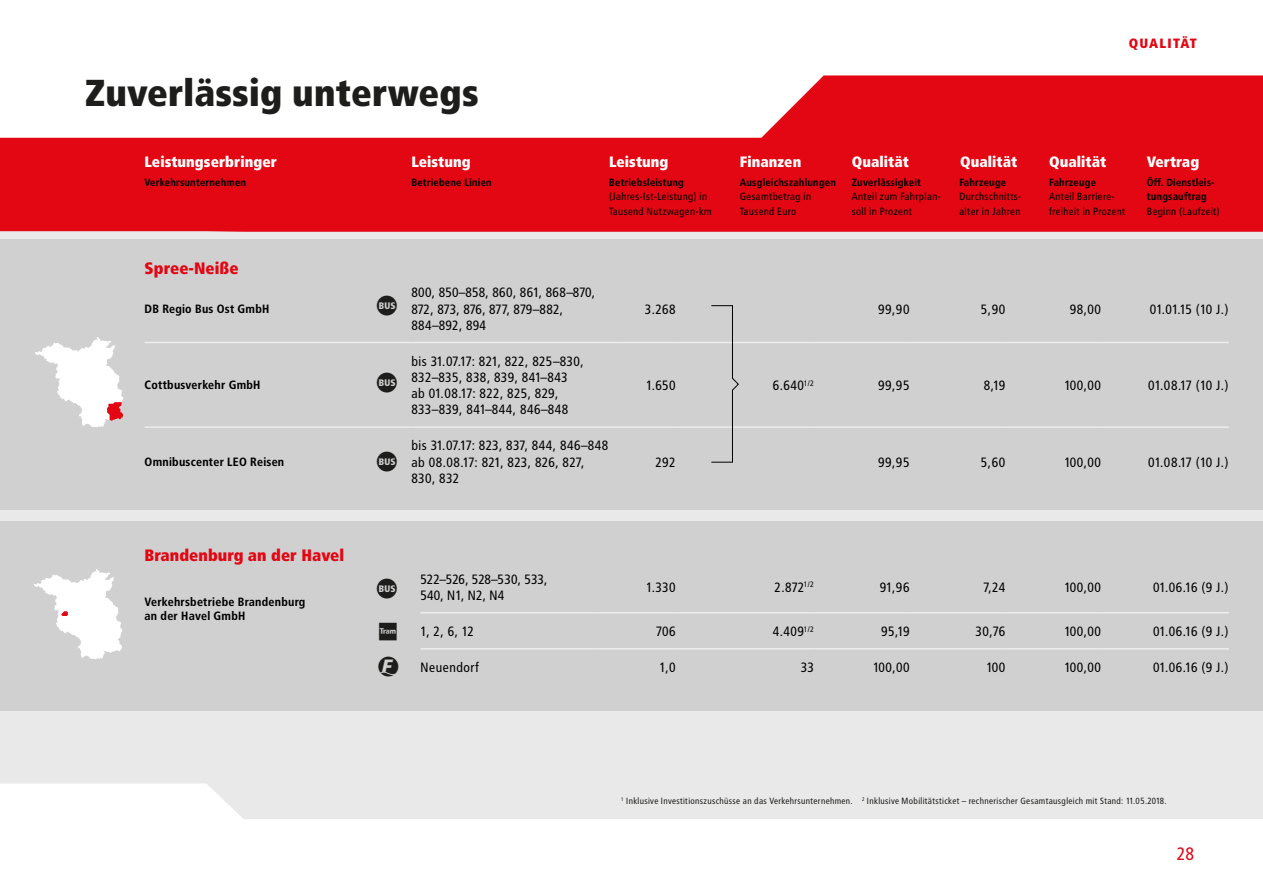
<style>
.page{position:relative;width:1263px;height:893px;background:#fff}
.page>*{position:absolute;margin:0;border:0;box-sizing:border-box;transform-origin:0 0}
.t1{font:900 37.5px "Transit Pro";color:#1d1d1b}
.t2{font:18px "Transit Pro";color:#1d1d1b}
.t3{font:18px "Transit Pro";color:#e30613}
.t4{font:900 16.5px "Transit Pro";color:#e30613}
.t5{font:900 15px "Transit Pro";color:#fff}
.t6{font:13.5px/16.2px "Transit Pro";letter-spacing:-.015em;color:#000}
.t7{font:900 13.5px "Transit Pro";letter-spacing:.09em;color:#e30613}
.t8{font:700 12px/14.4px "Transit Pro";color:#000}
.t9{font:10.5px/14.2px "Transit Pro";color:#000}
.t10{font:700 10.5px/14.2px "Transit Pro";color:#000}
.t11{font:9px "Transit Pro";color:#1d1d1b}
</style>
<div class="page">
<div style="left:0;top:232px;width:1263px;height:587px;background:#e9e9e9"></div>
<div style="left:0;top:239px;width:1263px;height:270px;background:#d0d0d0"></div>
<div style="left:0;top:521px;width:1263px;height:190px;background:#d0d0d0"></div>
<hr style="left:145px;top:426px;width:266px;height:2px;background:#ededed">
<hr style="left:411px;top:426px;width:212px;height:2px;background:#ededed">
<hr style="left:623px;top:426px;width:53px;height:2px;background:#ededed">
<hr style="left:676px;top:426px;width:138px;height:2px;background:#ededed">
<hr style="left:814px;top:426px;width:96px;height:2px;background:#ededed">
<hr style="left:910px;top:426px;width:96px;height:2px;background:#ededed">
<hr style="left:1006px;top:426px;width:95px;height:2px;background:#ededed">
<hr style="left:1101px;top:426px;width:128px;height:2px;background:#ededed">
<hr style="left:145px;top:342px;width:266px;height:1px;background:#ededed">
<hr style="left:411px;top:342px;width:212px;height:1px;background:#ededed">
<hr style="left:623px;top:342px;width:53px;height:1px;background:#ededed">
<hr style="left:676px;top:342px;width:138px;height:1px;background:#ededed">
<hr style="left:814px;top:342px;width:96px;height:1px;background:#ededed">
<hr style="left:910px;top:342px;width:96px;height:1px;background:#ededed">
<hr style="left:1006px;top:342px;width:95px;height:1px;background:#ededed">
<hr style="left:1101px;top:342px;width:128px;height:1px;background:#ededed">
<svg style="left:711px;top:305px;width:28px;height:158px"></svg>
<svg style="left:35px;top:337px;width:88px;height:90px"></svg>
<svg style="left:34px;top:569px;width:88px;height:90px"></svg>
<hr style="left:596px;top:648px;width:80px;height:1px;background:#ededed">
<hr style="left:676px;top:648px;width:138px;height:1px;background:#ededed">
<hr style="left:814px;top:648px;width:96px;height:1px;background:#ededed">
<hr style="left:910px;top:648px;width:96px;height:1px;background:#ededed">
<hr style="left:1006px;top:648px;width:95px;height:1px;background:#ededed">
<hr style="left:1101px;top:648px;width:128px;height:1px;background:#ededed">
<hr style="left:421px;top:648px;width:175px;height:1px;background:#ededed">
<hr style="left:421px;top:612px;width:175px;height:1px;background:#ededed">
<hr style="left:596px;top:612px;width:80px;height:1px;background:#ededed">
<hr style="left:676px;top:612px;width:138px;height:1px;background:#ededed">
<hr style="left:814px;top:612px;width:96px;height:1px;background:#ededed">
<hr style="left:910px;top:612px;width:96px;height:1px;background:#ededed">
<hr style="left:1006px;top:612px;width:95px;height:1px;background:#ededed">
<hr style="left:1101px;top:612px;width:128px;height:1px;background:#ededed">
<svg style="left:0;top:75px;width:1263px;height:157px;fill:#e30613"></svg>
<h1 class="t1" style="left:85px;top:71px;width:395px">Zuverlässig unterwegs</h1>
<p class="t5" style="left:145px;top:153px;width:134px">Leistungserbringer</p>
<p class="t5" style="left:411px;top:153px;width:61px">Leistung</p>
<p class="t10" style="left:411px;top:175px;width:82px">Betriebene Linien</p>
<p class="t10" style="left:145px;top:175px;width:103px">Verkehrsunternehmen</p>
<p class="t7" style="left:1129px;top:35px;width:70px">QUALITÄT</p>
<p class="t5" style="left:609px;top:153px;width:61px">Leistung</p>
<p class="t10" style="left:609px;top:175px;width:76px">Betriebsleistung</p>
<p class="t9" style="left:609px;top:190px;width:104px">(Jahres-Ist-Leistung) in<br>Tausend Nutzwagen-km</p>
<p class="t5" style="left:740px;top:153px;width:63px">Finanzen</p>
<p class="t10" style="left:740px;top:175px;width:98px">Ausgleichszahlungen</p>
<p class="t9" style="left:740px;top:190px;width:73px">Gesamtbetrag in<br>Tausend Euro</p>
<p class="t5" style="left:852px;top:153px;width:59px">Qualität</p>
<p class="t10" style="left:852px;top:175px;width:71px">Zuverlässigkeit</p>
<p class="t9" style="left:852px;top:190px;width:91px">Anteil zum Fahrplan&shy;soll in Prozent</p>
<p class="t5" style="left:960px;top:153px;width:59px">Qualität</p>
<p class="t10" style="left:959px;top:175px;width:49px">Fahrzeuge</p>
<p class="t9" style="left:959px;top:190px;width:64px">Durchschnitts&shy;alter in Jahren</p>
<p class="t5" style="left:1049px;top:153px;width:59px">Qualität</p>
<p class="t10" style="left:1049px;top:175px;width:49px">Fahrzeuge</p>
<p class="t9" style="left:1049px;top:190px;width:78px">Anteil Barriere&shy;freiheit in Prozent</p>
<p class="t5" style="left:1147px;top:153px;width:54px">Vertrag</p>
<p class="t10" style="left:1147px;top:175px;width:69px">Öff. Dienstleis&shy;tungsauftrag</p>
<p class="t9" style="left:1147px;top:204px;width:75px">Beginn (Laufzeit)</p>
<p class="t4" style="left:145px;top:259px;width:96px">Spree-Neiße</p>
<p class="t8" style="left:145px;top:302px;width:127px">DB Regio Bus Ost GmbH</p>
<p class="t8" style="left:145px;top:378px;width:118px">Cottbusverkehr GmbH</p>
<h2 class="t2" style="left:387px;top:294px;width:22px">•</h2>
<h2 class="t2" style="left:387px;top:371px;width:22px">•</h2>
<p class="t6" style="left:411px;top:285px;width:186px">800, 850–858, 860, 861, 868–870,<br>872, 873, 876, 877, 879–882,<br>884–892, 894</p>
<p class="t6" style="left:411px;top:353px;width:174px">bis 31.07.17: 821, 822, 825–830,<br>832–835, 838, 839, 841–843 ab 01.08.17: 822, 825, 829,<br>833–839, 841–844, 846–848</p>
<p class="t6" style="left:645px;top:301px;width:33px">3.268</p>
<p class="t6" style="left:878px;top:301px;width:33px">99,90</p>
<p class="t6" style="left:981px;top:301px;width:26px">5,90</p>
<p class="t6" style="left:1070px;top:301px;width:33px">98,00</p>
<p class="t6" style="left:1150px;top:301px;width:81px">01.01.15 (10 J.)</p>
<p class="t6" style="left:646px;top:377px;width:31px">1.650</p>
<p class="t6" style="left:773px;top:377px;width:43px">6.640<sup>1/2</sup></p>
<p class="t6" style="left:878px;top:377px;width:33px">99,95</p>
<p class="t6" style="left:984px;top:377px;width:23px">8,19</p>
<p class="t6" style="left:1064px;top:377px;width:39px">100,00</p>
<p class="t6" style="left:1148px;top:377px;width:82px">01.08.17 (10 J.)</p>
<p class="t8" style="left:145px;top:455px;width:141px">Omnibuscenter LEO Reisen</p>
<p class="t4" style="left:145px;top:545px;width:201px">Brandenburg an der Havel</p>
<p class="t8" style="left:145px;top:594px;width:163px">Verkehrsbetriebe Brandenburg an der Havel GmbH</p>
<h2 class="t2" style="left:387px;top:450px;width:22px">•</h2>
<p class="t6" style="left:411px;top:438px;width:199px">bis 31.07.17: 823, 837, 844, 846–848 ab 08.08.17: 821, 823, 826, 827,<br>830, 832</p>
<p class="t6" style="left:655px;top:454px;width:22px">292</p>
<p class="t6" style="left:878px;top:454px;width:33px">99,95</p>
<p class="t6" style="left:981px;top:454px;width:26px">5,60</p>
<p class="t6" style="left:1064px;top:454px;width:39px">100,00</p>
<p class="t6" style="left:1148px;top:454px;width:82px">01.08.17 (10 J.)</p>
<h2 class="t2" style="left:387px;top:577px;width:22px">•</h2>
<h2 class="t2" style="left:387px;top:620px;width:20px">•</h2>
<h2 class="t2" style="left:378px;top:655px;width:22px">•</h2>
<p class="t6" style="left:421px;top:571px;width:129px">522–526, 528–530, 533,<br>540, N1, N2, N4</p>
<p class="t6" style="left:646px;top:579px;width:31px">1.330</p>
<p class="t6" style="left:774px;top:579px;width:41px">2.872<sup>1/2</sup></p>
<p class="t6" style="left:880px;top:579px;width:32px">91,96</p>
<p class="t6" style="left:983px;top:579px;width:24px">7,24</p>
<p class="t6" style="left:1064px;top:579px;width:39px">100,00</p>
<p class="t6" style="left:1153px;top:579px;width:77px">01.06.16 (9 J.)</p>
<p class="t6" style="left:421px;top:623px;width:56px">1, 2, 6, 12</p>
<p class="t6" style="left:656px;top:623px;width:22px">706</p>
<p class="t6" style="left:773px;top:623px;width:43px">4.409<sup>1/2</sup></p>
<p class="t6" style="left:881px;top:623px;width:30px">95,19</p>
<p class="t6" style="left:975px;top:623px;width:32px">30,76</p>
<p class="t6" style="left:1064px;top:623px;width:39px">100,00</p>
<p class="t6" style="left:1153px;top:623px;width:77px">01.06.16 (9 J.)</p>
<p class="t6" style="left:421px;top:659px;width:60px">Neuendorf</p>
<p class="t6" style="left:659px;top:659px;width:18px">1,0</p>
<p class="t6" style="left:801px;top:659px;width:15px">33</p>
<p class="t6" style="left:873px;top:659px;width:39px">100,00</p>
<p class="t6" style="left:986px;top:659px;width:21px">100</p>
<p class="t6" style="left:1064px;top:659px;width:39px">100,00</p>
<p class="t6" style="left:1153px;top:659px;width:77px">01.06.16 (9 J.)</p>
<p class="t11" style="left:621px;top:795px;width:547px"><sup>1</sup> Inklusive Investitionszuschüsse an das Verkehrsunternehmen. <sup>2</sup> Inklusive Mobilitätsticket – rechnerischer Gesamtausgleich mit Stand: 11.05.2018.</p>
<h2 class="t3" style="left:1177px;top:843px;width:19px">28</h2>
</div>
